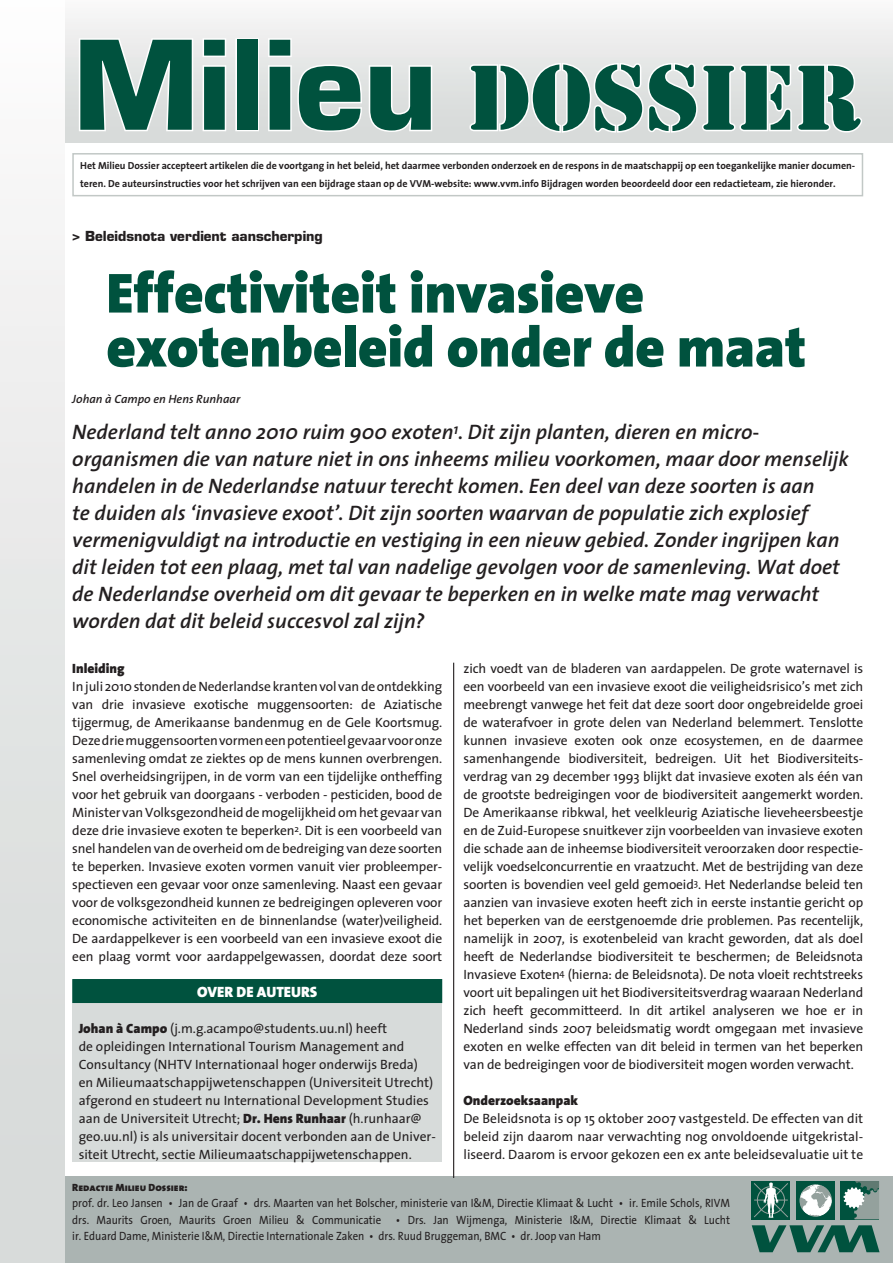
<style>
.page{position:relative;width:893px;height:1263px;background:#fff}
.page>*{position:absolute;margin:0;border:0;box-sizing:border-box;transform-origin:0 0}
.t1{font:700 120px "Eurostile LT";color:#00523e}
.t2{font:85.5px "Stencil Std";color:#00523e}
.t3{font:900 57px/54px "The Sans";letter-spacing:-.005em;color:#00523e}
.t4{font:italic 600 21px/27px "The Sans";color:#231f20}
.t5{font:condensed 19.5px "Eurostile LT";color:#231f20}
.t6{font:900 15px "The Sans";letter-spacing:.055em;color:#fff}
.t7{font:13.5px/18px "The Sans";color:#231f20;text-align:justify}
.t8{font:700 13.5px "Eurostile LT";color:#231f20}
.t9{font:900 13.5px "The Sans";color:#231f20}
.t10{font:12px/16.5px "The Sans";color:#231f20;text-align:justify;scale:.9 1}
.t11{font:italic 600 12px "The Sans";color:#231f20}
.t12{font:10.5px "The Sans Black Caps";color:#231f20}
.t13{font:700 10.2px "The Sans";color:#231f20}
.s1{font-weight:900}
</style>
<div class="page">
<div style="left:0;top:0;width:893px;height:142px;background:linear-gradient(to bottom,#f7f7f7,#d4d8d6)"></div>
<div style="left:3px;top:1177px;width:890px;height:86px;background:#abb4b2"></div>
<svg style="left:752px;top:1225px;width:127px;height:27px"></svg>
<div style="left:752px;top:1181px;width:38px;height:38px;background:#00523e"></div>
<div style="left:841px;top:1181px;width:38px;height:38px;background:#00523e"></div>
<svg style="left:796px;top:1181px;width:39px;height:38px"></svg>
<svg style="left:754px;top:1182px;width:34px;height:36px"></svg>
<svg style="left:843px;top:1181px;width:36px;height:38px"></svg>
<div style="left:0;top:0;width:64px;height:1263px;background:linear-gradient(to bottom,#fbfafb,#d2d6d5)"></div>
<div style="left:72px;top:153px;width:791px;height:43px;border:2px solid #c2c8c6"></div>
<svg style="left:77px;top:37px;width:118px;height:96px"></svg>
<svg style="left:201px;top:37px;width:27px;height:96px"></svg>
<div style="left:235px;top:38px;width:24px;height:93px;border:3px solid #fff"></div>
<svg style="left:267px;top:37px;width:167px;height:96px"></svg>
<svg style="left:468px;top:61px;width:396px;height:73px"></svg>
<div style="left:72px;top:980px;width:370px;height:182px;background:#d7dbda"></div>
<div style="left:72px;top:979px;width:370px;height:24px;background:#00523e"></div>
<hr style="left:453px;top:663px;width:1px;height:515px;background:#231f20">
<h1 class="t1" style="left:73px;top:11px;width:366px">Milieu</h1>
<h2 class="t2" style="left:469px;top:43px;width:394px">DOSSIER</h2>
<p class="t13" style="left:80px;top:157px;width:777px">Het Milieu Dossier accepteert artikelen die de voortgang in het beleid, het daarmee verbonden onderzoek en de respons in de maatschappij op een toegankelijke manier documen-</p>
<p class="t13" style="left:80px;top:175px;width:757px">teren. De auteursinstructies voor het schrijven van een bijdrage staan op de VVM-website: www.vvm.info Bijdragen worden beoordeeld door een redactieteam, zie hieronder.</p>
<p class="t8" style="left:72px;top:227px;width:252px">&gt; Beleidsnota verdient aanscherping</p>
<h3 class="t3" style="left:106px;top:265px;width:702px">Effectiviteit invasieve exotenbeleid onder de maat</h3>
<p class="t11" style="left:72px;top:388px;width:169px">Johan à Campo en Hens Runhaar</p>
<p class="t4" style="left:72px;top:417px;width:778px">Nederland telt anno 2010 ruim 900 exoten<sup>1</sup>. Dit zijn planten, dieren en micro&shy;organismen die van nature niet in ons inheems milieu voorkomen, maar door menselijk handelen in de Nederlandse natuur terecht komen. Een deel van deze soorten is aan<br>te duiden als ‘invasieve exoot’. Dit zijn soorten waarvan de populatie zich explosief vermenigvuldigt na introductie en vestiging in een nieuw gebied. Zonder ingrijpen kan dit leiden tot een plaag, met tal van nadelige gevolgen voor de samenleving. Wat doet de Nederlandse overheid om dit gevaar te beperken en in welke mate mag verwacht worden dat dit beleid succesvol zal zijn?</p>
<p class="t9" style="left:72px;top:656px;width:54px">Inleiding</p>
<p class="t7" style="left:72px;top:677px;width:371px">In juli 2010 stonden de Nederlandse kranten vol van de ontdekking van drie invasieve exotische muggensoorten: de Aziatische tijgermug, de Amerikaanse bandenmug en de Gele Koortsmug.<br>Deze drie muggensoorten vormen een potentieel gevaar voor onze samenleving omdat ze ziektes op de mens kunnen overbrengen.<br>Snel overheidsingrijpen, in de vorm van een tijdelijke ontheffing voor het gebruik van doorgaans - verboden - pesticiden, bood de Minister van Volksgezondheid de mogelijkheid om het gevaar van deze drie invasieve exoten te beperken<sup>2</sup>. Dit is een voorbeeld van snel handelen van de overheid om de bedreiging van deze soorten te beperken. Invasieve exoten vormen vanuit vier probleemper&shy;spectieven een gevaar voor onze samenleving. Naast een gevaar voor de volksgezondheid kunnen ze bedreigingen opleveren voor economische activiteiten en de binnenlandse (water)veiligheid.<br>De aardappelkever is een voorbeeld van een invasieve exoot die een plaag vormt voor aardappelgewassen, doordat deze soort</p>
<p class="t6" style="left:197px;top:979px;width:122px">Over de auteurs</p>
<p class="t7" style="left:79px;top:1019px;width:359px;text-align:left"><span class="s1">Johan à Campo</span> (j.m.g.acampo@students.uu.nl) heeft<br>de opleidingen International Tourism Management and Consultancy (NHTV Internationaal hoger onderwijs Breda) en Milieumaatschappijwetenschappen (Universiteit Utrecht) afgerond en studeert nu International Development Studies aan de Universiteit Utrecht; <span class="s1">Dr. Hens Runhaar</span> (h.runhaar@ geo.uu.nl) is als universitair docent verbonden aan de Univer&shy;siteit Utrecht, sectie Milieumaatschappijwetenschappen.</p>
<p class="t7" style="left:463px;top:659px;width:401px">zich voedt van de bladeren van aardappelen. De grote waternavel is een voorbeeld van een invasieve exoot die veiligheidsrisico’s met zich meebrengt vanwege het feit dat deze soort door ongebreidelde groei de waterafvoer in grote delen van Nederland belemmert. Tenslotte kunnen invasieve exoten ook onze ecosystemen, en de daarmee samenhangende biodiversiteit, bedreigen. Uit het Biodiversiteits&shy;verdrag van 29 december 1993 blijkt dat invasieve exoten als één van de grootste bedreigingen voor de biodiversiteit aangemerkt worden.<br>De Amerikaanse ribkwal, het veelkleurig Aziatische lieveheersbeestje en de Zuid-Europese snuitkever zijn voorbeelden van invasieve exoten die schade aan de inheemse biodiversiteit veroorzaken door respectie&shy;velijk voedselconcurrentie en vraatzucht. Met de bestrijding van deze soorten is bovendien veel geld gemoeid<sup>3</sup>. Het Nederlandse beleid ten aanzien van invasieve exoten heeft zich in eerste instantie gericht op het beperken van de eerstgenoemde drie problemen. Pas recentelijk, namelijk in 2007, is exotenbeleid van kracht geworden, dat als doel heeft de Nederlandse biodiversiteit te beschermen; de Beleidsnota Invasieve Exoten<sup>4</sup> (hierna: de Beleidsnota). De nota vloeit rechtstreeks voort uit bepalingen uit het Biodiversiteitsverdrag waaraan Nederland zich heeft gecommitteerd. In dit artikel analyseren we hoe er in Nederland sinds 2007 beleidsmatig wordt omgegaan met invasieve exoten en welke effecten van dit beleid in termen van het beperken van de bedreigingen voor de biodiversiteit mogen worden verwacht.</p>
<p class="t9" style="left:463px;top:1089px;width:116px">Onderzoeksaanpak</p>
<p class="t7" style="left:463px;top:1109px;width:401px">De Beleidsnota is op 15 oktober 2007 vastgesteld. De effecten van dit beleid zijn daarom naar verwachting nog onvoldoende uitgekristal&shy;liseerd. Daarom is ervoor gekozen een ex ante beleidsevaluatie uit te</p>
<p class="t12" style="left:72px;top:1178px;width:117px">Redactie Milieu Dossier:</p>
<p class="t10" style="left:72px;top:1194px;width:732px">prof. dr. Leo Jansen • Jan de Graaf • drs. Maarten van het Bolscher, ministerie van I&amp;M, Directie Klimaat &amp; Lucht • ir. Emile Schols, RIVM drs. Maurits Groen, Maurits Groen Milieu &amp; Communicatie • Drs. Jan Wijmenga, Ministerie I&amp;M, Directie Klimaat &amp; Lucht ir. Eduard Dame, Ministerie I&amp;M, Directie Internationale Zaken • drs. Ruud Bruggeman, BMC • dr. Joop van Ham</p>
<h3 class="t5" style="left:43px;top:1224px;width:203px">MILIEU DOSSIER 2010-8</h3>
</div>
